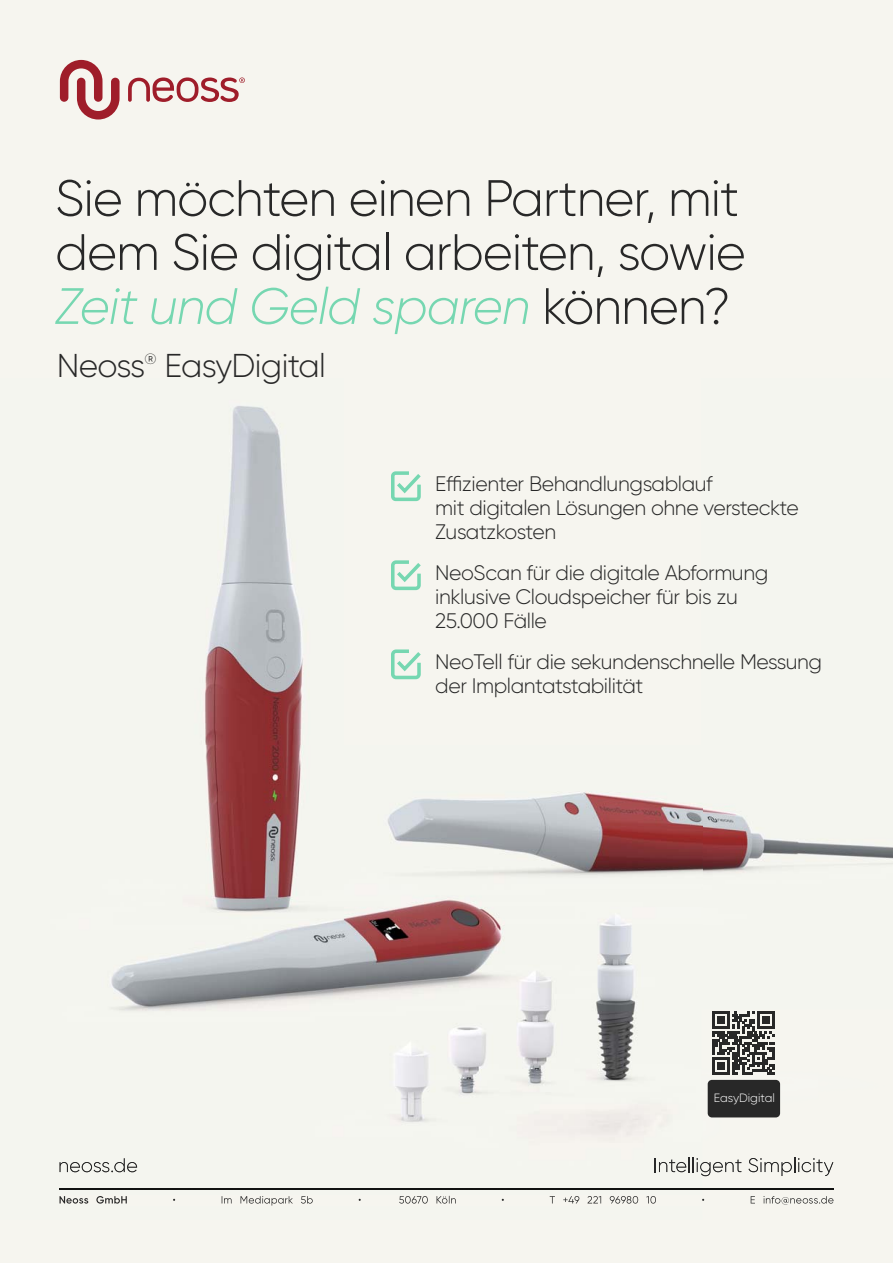
<style>
.page{position:relative;width:893px;height:1263px;background:#f6f5ef}
.page>*{position:absolute;margin:0;border:0;box-sizing:border-box;transform-origin:0 0}
.t1{font:300 51px/54px "Gilroy";letter-spacing:-.02em;color:#282828}
.t2{font:300 33px "Gilroy";letter-spacing:-.02em;color:#282828}
.t3{font:300 21px/24px "Gilroy";letter-spacing:-.02em;color:#282828}
.t4{font:300 14.85px "Gilroy";color:#282828}
.t5{font:300 12px "Gilroy";color:#fff}
.s1{font-style:italic;color:#76d7b1}
</style>
<div class="page">
<svg style="left:60px;top:60px;width:185px;height:59px"></svg>
<img style="left:59px;top:406px;width:834px;height:800px">
<img style="left:60px;top:1188px;width:773px;height:1px">
<img style="left:60px;top:1196px;width:67px;height:7px">
<img style="left:127px;top:1196px;width:706px;height:9px">
<img style="left:173px;top:1196px;width:242px;height:9px">
<svg style="left:655px;top:1157px;width:86px;height:19px"></svg>
<svg style="left:748px;top:1157px;width:85px;height:19px"></svg>
<img style="left:824px;top:1162px;width:9px;height:14px">
<svg style="left:60px;top:1158px;width:77px;height:14px"></svg>
<svg style="left:389px;top:470px;width:35px;height:33px"></svg>
<svg style="left:389px;top:559px;width:35px;height:33px"></svg>
<svg style="left:389px;top:648px;width:35px;height:33px"></svg>
<svg style="left:712px;top:1012px;width:63px;height:62px"></svg>
<div style="left:717px;top:1062px;width:8px;height:7px;background:#282828"></div>
<div style="left:708px;top:1080px;width:72px;height:37px;background:#282828;border-radius:4px"></div>
<h1 class="t1" style="left:55px;top:174px;width:692px">Sie möchten einen Partner, mit dem Sie digital arbeiten, sowie<br><span class="s1">Zeit und Geld sparen</span> können?</h1>
<h2 class="t2" style="left:57px;top:351px;width:90px">Neoss</h2>
<p class="t4" style="left:145px;top:352px;width:14px">®</p>
<h2 class="t2" style="left:165px;top:351px;width:163px">EasyDigital</h2>
<p class="t3" style="left:435px;top:473px;width:365px">E-zienter Behandlungsablauf<br>mit digitalen Lösungen ohne versteckte<br>Zusatzkosten</p>
<p class="t3" style="left:435px;top:562px;width:335px">NeoScan für die digitale Abformung inklusive Cloudspeicher für bis zu<br>25.000 Fälle</p>
<p class="t3" style="left:435px;top:651px;width:388px">NeoTell für die sekundenschnelle Messung der Implantatstabilität</p>
<p class="t5" style="left:714px;top:1093px;width:63px">EasyDigital</p>
</div>
